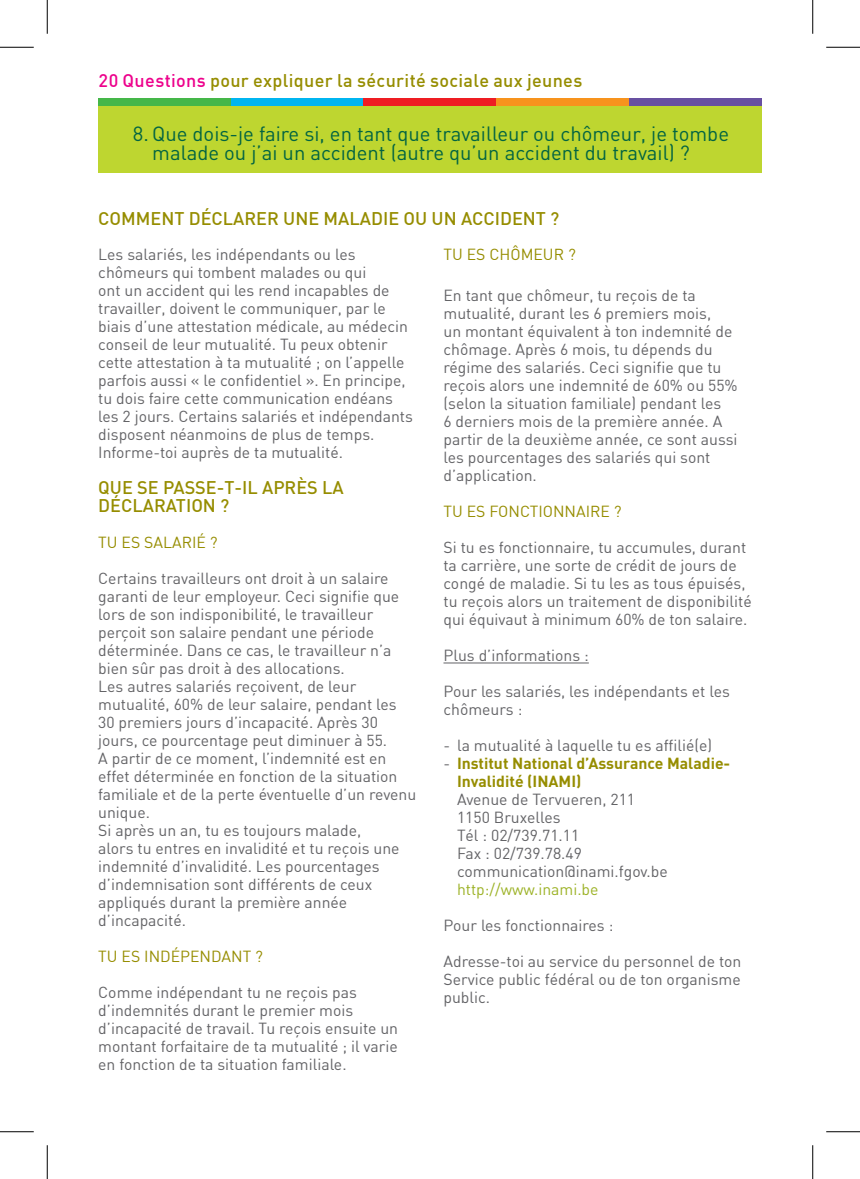
<style>
.page{position:relative;width:860px;height:1179px;background:#fff}
.page>*{position:absolute;margin:0;border:0;box-sizing:border-box;transform-origin:0 0}
.t1{font:20.25px/19.1px "DIN";color:#026442}
.t2{font:500 18px/18px "DIN";color:#968d00}
.t3{font:500 18px "DIN";letter-spacing:.02em;color:#968d00}
.t4{font:15.75px/18px "DIN";color:#636366}
.t5{font:15.75px "DIN";color:#968d00}
.t6{font:700 15.75px/18px "DIN";color:#968d00}
.t7{font:15.75px "DIN";color:#9cb226}
.s1{color:#ed028c}
.s2{font-weight:400;color:#636366}
</style>
<div class="page">
<div style="left:98px;top:98px;width:664px;height:75px;background:#bed630"></div>
<hr style="left:443px;top:662px;width:146px;height:1px;background:#636366">
<div style="left:98px;top:98px;width:133px;height:8px;background:#45b749"></div>
<div style="left:231px;top:98px;width:133px;height:8px;background:#00b5f0"></div>
<div style="left:364px;top:98px;width:132px;height:8px;background:#ee1d23"></div>
<div style="left:496px;top:98px;width:133px;height:8px;background:#f7931d"></div>
<div style="left:629px;top:98px;width:133px;height:8px;background:#6850a1"></div>
<hr style="left:0;top:47px;width:34px;height:1px;background:#000">
<hr style="left:826px;top:47px;width:34px;height:1px;background:#000">
<hr style="left:0;top:1131px;width:34px;height:1px;background:#000">
<hr style="left:826px;top:1131px;width:34px;height:1px;background:#000">
<hr style="left:47px;top:0;width:1px;height:34px;background:#000">
<hr style="left:47px;top:1145px;width:1px;height:34px;background:#000">
<hr style="left:812px;top:0;width:1px;height:34px;background:#000">
<hr style="left:812px;top:1145px;width:1px;height:34px;background:#000">
<p class="t3" style="left:99px;top:69px;width:485px"><span class="s1">20 Questions</span> pour expliquer la sécurité sociale aux jeunes</p>
<p class="t1" style="left:152px;top:124px;width:578px;text-indent:-19px">8. Que dois-je faire si, en tant que travailleur ou chômeur, je tombe malade ou j’ai un accident (autre qu’un accident du travail) ?</p>
<p class="t2" style="left:98px;top:209px;width:463px">COMMENT DÉCLARER UNE MALADIE OU UN ACCIDENT ?</p>
<p class="t4" style="left:98px;top:245px;width:316px">Les salariés, les indépendants ou les chômeurs qui tombent malades ou qui<br>ont un accident qui les rend incapables de travailler, doivent le communiquer, par le biais d’une attestation médicale, au médecin conseil de leur mutualité. Tu peux obtenir cette attestation à ta mutualité ; on l’appelle parfois aussi « le confidentiel ». En principe, tu dois faire cette communication endéans les 2 jours. Certains salariés et indépendants disposent néanmoins de plus de temps.<br>Informe-toi auprès de ta mutualité.</p>
<p class="t2" style="left:98px;top:478px;width:247px">QUE SE PASSE-T-IL APRÈS LA<br>DÉCLARATION ?</p>
<p class="t5" style="left:98px;top:532px;width:121px">TU ES SALARIÉ ?</p>
<p class="t4" style="left:98px;top:569px;width:319px">Certains travailleurs ont droit à un salaire garanti de leur employeur. Ceci signifie que lors de son indisponibilité, le travailleur perçoit son salaire pendant une période déterminée. Dans ce cas, le travailleur n’a bien sûr pas droit à des allocations.<br>Les autres salariés reçoivent, de leur mutualité, 60% de leur salaire, pendant les 30 premiers jours d’incapacité. Après 30 jours, ce pourcentage peut diminuer à 55.<br>A partir de ce moment, l’indemnité est en effet déterminée en fonction de la situation familiale et de la perte éventuelle d’un revenu unique.<br>Si après un an, tu es toujours malade,<br>alors tu entres en invalidité et tu reçois une indemnité d’invalidité. Les pourcentages d’indemnisation sont différents de ceux appliqués durant la première année d’incapacité.</p>
<p class="t5" style="left:98px;top:946px;width:166px">TU ES INDÉPENDANT ?</p>
<p class="t4" style="left:98px;top:983px;width:301px">Comme indépendant tu ne reçois pas d’indemnités durant le premier mois d’incapacité de travail. Tu reçois ensuite un montant forfaitaire de ta mutualité ; il varie en fonction de ta situation familiale.</p>
<p class="t5" style="left:443px;top:245px;width:134px">TU ES CHÔMEUR ?</p>
<p class="t4" style="left:443px;top:286px;width:296px">En tant que chômeur, tu reçois de ta mutualité, durant les 6 premiers mois,<br>un montant équivalent à ton indemnité de chômage. Après 6 mois, tu dépends du régime des salariés. Ceci signifie que tu reçois alors une indemnité de 60% ou 55% (selon la situation familiale) pendant les<br>6 derniers mois de la première année. A partir de la deuxième année, ce sont aussi les pourcentages des salariés qui sont d’application.</p>
<p class="t5" style="left:443px;top:501px;width:180px">TU ES FONCTIONNAIRE ?</p>
<p class="t4" style="left:443px;top:538px;width:310px">Si tu es fonctionnaire, tu accumules, durant ta carrière, une sorte de crédit de jours de congé de maladie. Si tu les as tous épuisés, tu reçois alors un traitement de disponibilité qui équivaut à minimum 60% de ton salaire.</p>
<p class="t4" style="left:443px;top:646px;width:147px">Plus d’informations :</p>
<p class="t4" style="left:443px;top:682px;width:288px">Pour les salariés, les indépendants et les chômeurs :</p>
<p class="t4" style="left:443px;top:736px;width:270px">- la mutualité à laquelle tu es affilié(e)</p>
<p class="t6" style="left:457px;top:753px;width:275px;text-indent:-13px"><span class="s2">-</span> Institut National d’Assurance Maladie-<br>Invalidité (INAMI)</p>
<p class="t4" style="left:457px;top:790px;width:212px">Avenue de Tervueren, 211<br>1150 Bruxelles<br>Tél : 02/739.71.11<br>Fax : 02/739.78.49 communication@inami.fgov.be</p>
<p class="t7" style="left:457px;top:879px;width:143px">http://www.inami.be</p>
<p class="t4" style="left:443px;top:916px;width:171px">Pour les fonctionnaires :</p>
<p class="t4" style="left:443px;top:952px;width:299px;text-align:justify">Adresse-toi au service du personnel de ton Service public fédéral ou de ton organisme public.</p>
</div>
